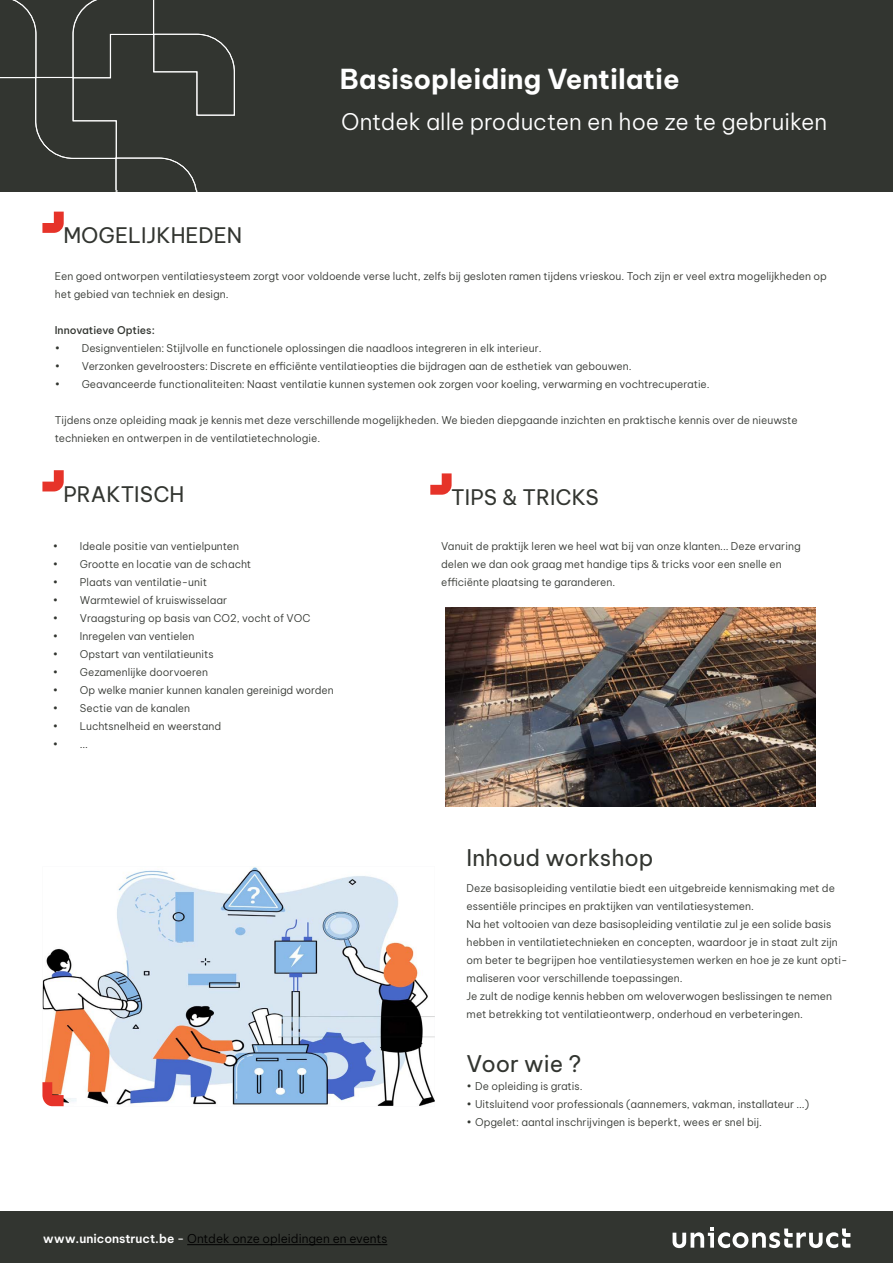
<style>
.page{position:relative;width:893px;height:1263px;background:#fff}
.page>*{position:absolute;margin:0;border:0;box-sizing:border-box;transform-origin:0 0}
.t1{font:700 36px "Be Vietnam Pro";color:#fff}
.t2{font:700 27px "Be Vietnam Pro";color:#fff}
.t3{font:300 22.5px "Be Vietnam Pro";color:#fff}
.t4{font:22.5px "Be Vietnam Pro";color:#323530}
.t5{font:21px "Be Vietnam Pro";color:#323530}
.t6{font:300 12px "Be Vietnam Pro";color:#000}
.t7{font:300 10.5px/18px "Be Vietnam Pro";color:#323530}
.t8{font:500 10.5px "Be Vietnam Pro";color:#323530}
.s1{font-weight:600;color:#fff}
.s2{font-weight:400;color:#fff}
</style>
<div class="page">
<div style="left:0;top:0;width:893px;height:189px;background:#323530"></div>
<div style="left:0;top:1212px;width:893px;height:51px;background:#323530"></div>
<hr style="left:187px;top:1244px;width:200px;height:1px;background:#000">
<svg style="left:673px;top:1227px;width:177px;height:21px"></svg>
<img style="left:43px;top:867px;width:392px;height:239px">
<svg style="left:42px;top:1082px;width:22px;height:24px"></svg>
<svg style="left:42px;top:470px;width:22px;height:21px"></svg>
<svg style="left:0;top:0;width:236px;height:233px"></svg>
<svg style="left:430px;top:473px;width:22px;height:22px"></svg>
<img style="left:445px;top:608px;width:371px;height:199px">
<h2 class="t2" style="left:340px;top:56px;width:342px">Basisopleiding Ventilatie</h2>
<h1 class="t1" style="left:340px;top:54px;width:443px">Opleiding waterdichting</h1>
<h3 class="t5" style="left:63px;top:218px;width:180px">MOGELIJKHEDEN</h3>
<h3 class="t3" style="left:341px;top:103px;width:488px">Ontdek alle producten en hoe ze te gebruiken</h3>
<p class="t7" style="left:55px;top:266px;width:774px">Een goed ontworpen ventilatiesysteem zorgt voor voldoende verse lucht, zelfs bij gesloten ramen tijdens vrieskou. Toch zijn er veel extra mogelijkheden op het gebied van techniek en design.</p>
<p class="t8" style="left:55px;top:321px;width:102px">Innovatieve Opties:</p>
<p class="t7" style="left:55px;top:338px;width:488px">• Designventielen: Stijlvolle en functionele oplossingen die naadloos integreren in elk interieur.</p>
<p class="t7" style="left:55px;top:356px;width:578px">• Verzonken gevelroosters: Discrete en efficiënte ventilatieopties die bijdragen aan de esthetiek van gebouwen.</p>
<p class="t7" style="left:55px;top:374px;width:656px">• Geavanceerde functionaliteiten: Naast ventilatie kunnen systemen ook zorgen voor koeling, verwarming en vochtrecuperatie.</p>
<p class="t7" style="left:55px;top:410px;width:744px">Tijdens onze opleiding maak je kennis met deze verschillende mogelijkheden. We bieden diepgaande inzichten en praktische kennis over de nieuwste technieken en ontwerpen in de ventilatietechnologie.</p>
<h3 class="t5" style="left:63px;top:477px;width:123px">PRAKTISCH</h3>
<p class="t7" style="left:53px;top:536px;width:188px">• Ideale positie van ventielpunten</p>
<p class="t7" style="left:53px;top:554px;width:200px">• Grootte en locatie van de schacht</p>
<p class="t7" style="left:53px;top:572px;width:156px">• Plaats van ventilatie-unit</p>
<p class="t7" style="left:53px;top:590px;width:176px">• Warmtewiel of kruiswisselaar</p>
<p class="t7" style="left:53px;top:608px;width:259px">• Vraagsturing op basis van CO2, vocht of VOC</p>
<p class="t7" style="left:53px;top:626px;width:143px">• Inregelen van ventielen</p>
<p class="t7" style="left:53px;top:644px;width:162px">• Opstart van ventilatieunits</p>
<p class="t7" style="left:53px;top:662px;width:157px">• Gezamenlijke doorvoeren</p>
<p class="t7" style="left:53px;top:680px;width:282px">• Op welke manier kunnen kanalen gereinigd worden</p>
<p class="t7" style="left:53px;top:698px;width:139px">• Sectie van de kanalen</p>
<p class="t7" style="left:53px;top:716px;width:170px">• Luchtsnelheid en weerstand</p>
<p class="t7" style="left:53px;top:734px;width:37px">• ...</p>
<p class="t6" style="left:43px;top:1229px;width:346px"><span class="s1">www.uniconstruct.be</span> <span class="s2">-</span> Ontdek onze opleidingen en events</p>
<h3 class="t5" style="left:451px;top:480px;width:149px">TIPS &amp; TRICKS</h3>
<p class="t7" style="left:441px;top:536px;width:361px">Vanuit de praktijk leren we heel wat bij van onze klanten... Deze ervaring delen we dan ook graag met handige tips &amp; tricks voor een snelle en efficiënte plaatsing te garanderen.</p>
<h3 class="t4" style="left:467px;top:839px;width:188px">Inhoud workshop</h3>
<p class="t7" style="left:467px;top:878px;width:382px">Deze basisopleiding ventilatie biedt een uitgebreide kennismaking met de essentiële principes en praktijken van ventilatiesystemen.<br>Na het voltooien van deze basisopleiding ventilatie zul je een solide basis hebben in ventilatietechnieken en concepten, waardoor je in staat zult zijn om beter te begrijpen hoe ventilatiesystemen werken en hoe je ze kunt opti&shy;maliseren voor verschillende toepassingen.<br>Je zult de nodige kennis hebben om weloverwogen beslissingen te nemen met betrekking tot ventilatieontwerp, onderhoud en verbeteringen.</p>
<h3 class="t4" style="left:467px;top:1045px;width:116px">Voor wie ?</h3>
<p class="t7" style="left:467px;top:1076px;width:117px">• De opleiding is gratis.</p>
<p class="t7" style="left:467px;top:1094px;width:344px">• Uitsluitend voor professionals (aannemers, vakman, installateur ...)</p>
<p class="t7" style="left:467px;top:1112px;width:297px">• Opgelet: aantal inschrijvingen is beperkt, wees er snel bij.</p>
</div>
